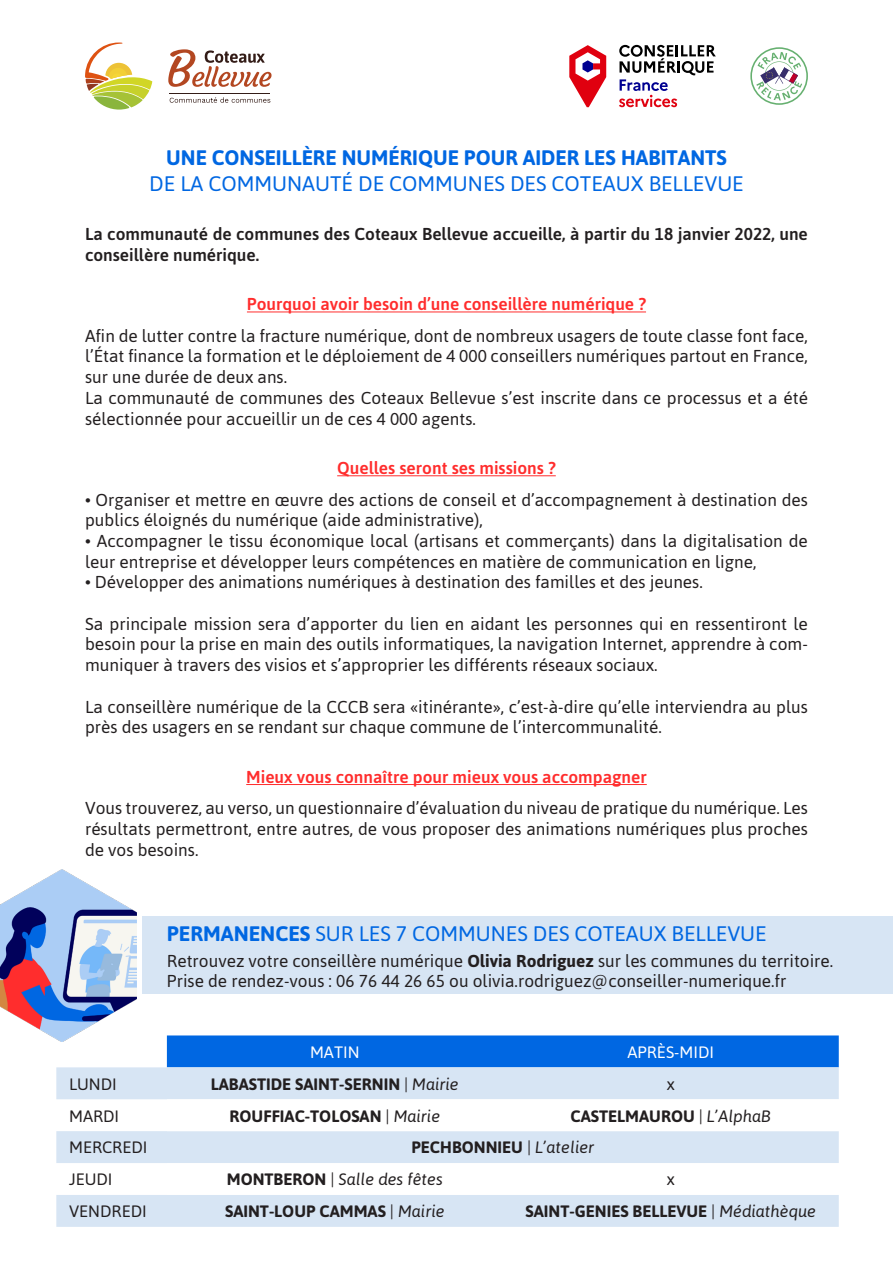
<style>
.page{position:relative;width:893px;height:1263px;background:#fff}
.page>*{position:absolute;margin:0;border:0;box-sizing:border-box;transform-origin:0 0}
.t1{font:21px "Asap";color:#0067e2}
.t2{font:700 21px "Asap";color:#0067e2}
.t3{font:17.25px/20.7px "Asap";color:#231f20}
.t4{font:500 17.25px "Asap";color:#ff2d2d}
.t5{font:500 17.25px/20.7px "Asap";color:#231f20}
.t6{font:700 16.5px "Asap";color:#231f20}
.t7{font:16.5px "Asap";color:#231f20}
.t8{font:italic 16.5px "Asap";color:#231f20}
.t9{font:16.5px "Asap";color:#fff}
.s1{font-weight:700}
.s2{font-weight:400;font-style:italic}
.s3{font-weight:700;font-style:normal}
</style>
<div class="page">
<div style="left:143px;top:916px;width:750px;height:78px;background:#d7e5f4"></div>
<hr style="left:247px;top:311px;width:399px;height:1px;background:#ff2d2d">
<hr style="left:337px;top:475px;width:219px;height:1px;background:#ff2d2d">
<hr style="left:246px;top:784px;width:401px;height:1px;background:#ff2d2d">
<svg style="left:569px;top:45px;width:37px;height:62px"></svg>
<svg style="left:619px;top:45px;width:97px;height:62px"></svg>
<svg style="left:750px;top:47px;width:58px;height:58px"></svg>
<div style="left:167px;top:1035px;width:672px;height:32px;background:#0067e2"></div>
<svg style="left:56px;top:1067px;width:783px;height:160px;background:#dbe7f5"></svg>
<svg style="left:167px;top:1099px;width:672px;height:96px"></svg>
<svg style="left:168px;top:49px;width:104px;height:38px"></svg>
<svg style="left:170px;top:97px;width:100px;height:6px"></svg>
<hr style="left:169px;top:93px;width:101px;height:1px;background:#331c17">
<svg style="left:85px;top:43px;width:67px;height:67px"></svg>
<img style="left:0;top:869px;width:137px;height:173px">
<p class="t2" style="left:166px;top:144px;width:562px">UNE CONSEILLÈRE NUMÉRIQUE POUR AIDER LES HABITANTS</p>
<p class="t1" style="left:149px;top:169px;width:596px">DE LA COMMUNAUTÉ DE COMMUNES DES COTEAUX BELLEVUE</p>
<p class="t5" style="left:85px;top:223px;width:724px">La communauté de communes des Coteaux Bellevue accueille, à partir du 18 janvier 2022, une conseillère numérique.</p>
<p class="t4" style="left:247px;top:293px;width:401px">Pourquoi avoir besoin d’une conseillère numérique ?</p>
<p class="t3" style="left:85px;top:325px;width:724px;text-align:justify">Afin de lutter contre la fracture numérique, dont de nombreux usagers de toute classe font face, l’État finance la formation et le déploiement de 4 000 conseillers numériques partout en France, sur une durée de deux ans.</p>
<p class="t3" style="left:85px;top:387px;width:724px">La communauté de communes des Coteaux Bellevue s’est inscrite dans ce processus et a été sélectionnée pour accueillir un de ces 4 000 agents.</p>
<p class="t4" style="left:337px;top:456px;width:220px">Quelles seront ses missions ?</p>
<p class="t3" style="left:85px;top:488px;width:724px">• Organiser et mettre en œuvre des actions de conseil et d’accompagnement à destination des publics éloignés du numérique (aide administrative),</p>
<p class="t3" style="left:85px;top:530px;width:724px">• Accompagner le tissu économique local (artisans et commerçants) dans la digitalisation de leur entreprise et développer leurs compétences en matière de communication en ligne,</p>
<p class="t3" style="left:85px;top:571px;width:619px">• Développer des animations numériques à destination des familles et des jeunes.</p>
<p class="t3" style="left:85px;top:613px;width:724px;text-align:justify">Sa principale mission sera d’apporter du lien en aidant les personnes qui en ressentiront le besoin pour la prise en main des outils informatiques, la navigation Internet, apprendre à com&shy;muniquer à travers des visios et s’approprier les différents réseaux sociaux.</p>
<p class="t3" style="left:85px;top:695px;width:724px">La conseillère numérique de la CCCB sera «itinérante», c’est-à-dire qu’elle interviendra au plus près des usagers en se rendant sur chaque commune de l’intercommunalité.</p>
<p class="t4" style="left:246px;top:765px;width:402px">Mieux vous connaître pour mieux vous accompagner</p>
<p class="t3" style="left:85px;top:797px;width:724px;text-align:justify">Vous trouverez, au verso, un questionnaire d’évaluation du niveau de pratique du numérique. Les résultats permettront, entre autres, de vous proposer des animations numériques plus proches de vos besoins.</p>
<p class="t1" style="left:167px;top:919px;width:601px"><span class="s1">PERMANENCES</span> SUR LES 7 COMMUNES DES COTEAUX BELLEVUE</p>
<p class="t3" style="left:167px;top:950px;width:668px">Retrouvez votre conseillère numérique <span class="s1">Olivia Rodriguez</span> sur les communes du territoire.</p>
<p class="t3" style="left:167px;top:970px;width:621px">Prise de rendez-vous : 06 76 44 26 65 ou olivia.rodriguez@conseiller-numerique.fr</p>
<p class="t9" style="left:310px;top:1041px;width:51px">MATIN</p>
<p class="t9" style="left:627px;top:1041px;width:88px">APRÈS-MIDI</p>
<p class="t7" style="left:69px;top:1073px;width:49px">LUNDI</p>
<p class="t6" style="left:211px;top:1073px;width:249px">LABASTIDE SAINT-SERNIN <span class="s2">| Mairie</span></p>
<p class="t7" style="left:667px;top:1073px;width:10px">x</p>
<p class="t7" style="left:69px;top:1105px;width:52px">MARDI</p>
<p class="t6" style="left:229px;top:1105px;width:212px">ROUFFIAC-TOLOSAN <span class="s2">| Mairie</span></p>
<p class="t6" style="left:571px;top:1105px;width:202px">CASTELMAUROU <span class="s2">| L’AlphaB</span></p>
<p class="t7" style="left:69px;top:1137px;width:80px">MERCREDI</p>
<p class="t6" style="left:411px;top:1136px;width:184px">PECHBONNIEU <span class="s2">| L’atelier</span></p>
<p class="t7" style="left:69px;top:1168px;width:45px">JEUDI</p>
<p class="t8" style="left:227px;top:1168px;width:218px"><span class="s3">MONTBERON</span> | Salle des fêtes</p>
<p class="t7" style="left:667px;top:1168px;width:10px">x</p>
<p class="t7" style="left:69px;top:1200px;width:79px">VENDREDI</p>
<p class="t6" style="left:225px;top:1200px;width:221px">SAINT-LOUP CAMMAS <span class="s2">| Mairie</span></p>
<p class="t6" style="left:525px;top:1200px;width:292px">SAINT-GENIES BELLEVUE <span class="s2">| Médiathèque</span></p>
</div>
